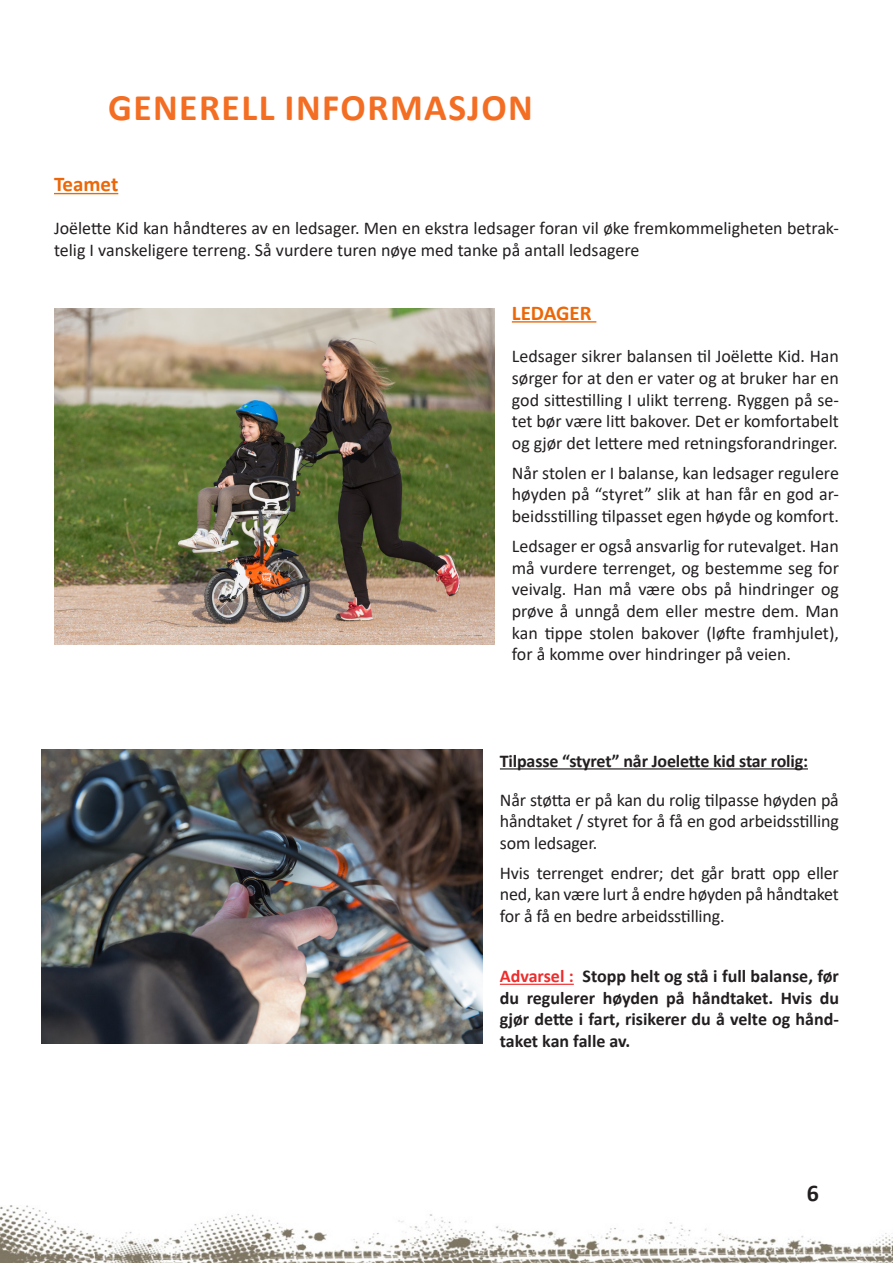
<style>
.page{position:relative;width:893px;height:1263px;background:#fff}
.page>*{position:absolute;margin:0;border:0;box-sizing:border-box;transform-origin:0 0}
.Titre_de_niveau_1{font:700 37.5px "Calibri";letter-spacing:.04em;color:#f36e23}
.t1{font:700 24px "Calibri";color:#231f20}
.Titre_de_niveau_3{font:700 21px "Calibri";color:#ec6707}
.Texte_courant{font:18px/21.6px "Calibri";color:#231f20;text-align:justify}
.Texte_courant-2{font:700 18px/21.6px "Calibri";letter-spacing:-.01em;color:#231f20;text-align:justify}
.s1{color:#ee2d2d}
</style>
<div class="page">
<img style="left:0;top:1205px;width:893px;height:58px">
<hr style="left:54px;top:193px;width:64px;height:1px;background:#ec6707">
<hr style="left:512px;top:321px;width:84px;height:2px;background:#ec6707">
<hr style="left:500px;top:768px;width:308px;height:1px;background:#231f20">
<hr style="left:500px;top:984px;width:74px;height:1px;background:#ee2d2d">
<img style="left:54px;top:308px;width:441px;height:336px">
<img style="left:41px;top:749px;width:442px;height:295px">
<p class="Titre_de_niveau_1" style="left:108px;top:81px;width:426px">GENERELL INFORMASJON</p>
<p class="Titre_de_niveau_3" style="left:54px;top:169px;width:66px">Teamet</p>
<p class="Texte_courant" style="left:54px;top:217px;width:786px">Joëlette Kid kan håndteres av en ledsager. Men en ekstra ledsager foran vil øke fremkommeligheten betrak&shy;telig I vanskeligere terreng. Så vurdere turen nøye med tanke på antall ledsagere</p>
<p class="Titre_de_niveau_3" style="left:512px;top:298px;width:81px">LEDAGER</p>
<p class="Texte_courant" style="left:512px;top:345px;width:329px">Ledsager sikrer balansen til Joëlette Kid. Han sørger for at den er vater og at bruker har en god sittestilling I ulikt terreng. Ryggen på se&shy;tet bør være litt bakover. Det er komfortabelt og gjør det lettere med retningsforandringer.</p>
<p class="Texte_courant" style="left:512px;top:462px;width:329px">Når stolen er I balanse, kan ledsager regulere høyden på “styret” slik at han får en god ar&shy;beidsstilling tilpasset egen høyde og komfort.</p>
<p class="Texte_courant" style="left:512px;top:535px;width:329px">Ledsager er også ansvarlig for rutevalget. Han må vurdere terrenget, og bestemme seg for veivalg. Han må være obs på hindringer og prøve å unngå dem eller mestre dem. Man kan tippe stolen bakover (løfte framhjulet), for å komme over hindringer på veien.</p>
<p class="Texte_courant-2" style="left:500px;top:750px;width:310px">Tilpasse “styret” når Joelette kid star rolig:</p>
<p class="Texte_courant" style="left:500px;top:788px;width:340px">Når støtta er på kan du rolig tilpasse høyden på håndtaket / styret for å få en god arbeidsstilling som ledsager.</p>
<p class="Texte_courant" style="left:500px;top:861px;width:340px">Hvis terrenget endrer; det går bratt opp eller ned, kan være lurt å endre høyden på håndtaket for å få en bedre arbeidsstilling.</p>
<p class="Texte_courant-2" style="left:500px;top:965px;width:341px"><span class="s1">Advarsel :</span> Stopp helt og stå i full balanse, før du regulerer høyden på håndtaket. Hvis du gjør dette i fart, risikerer du å velte og hånd&shy;taket kan falle av.</p>
<h2 class="t1" style="left:807px;top:1176px;width:14px">6</h2>
</div>
